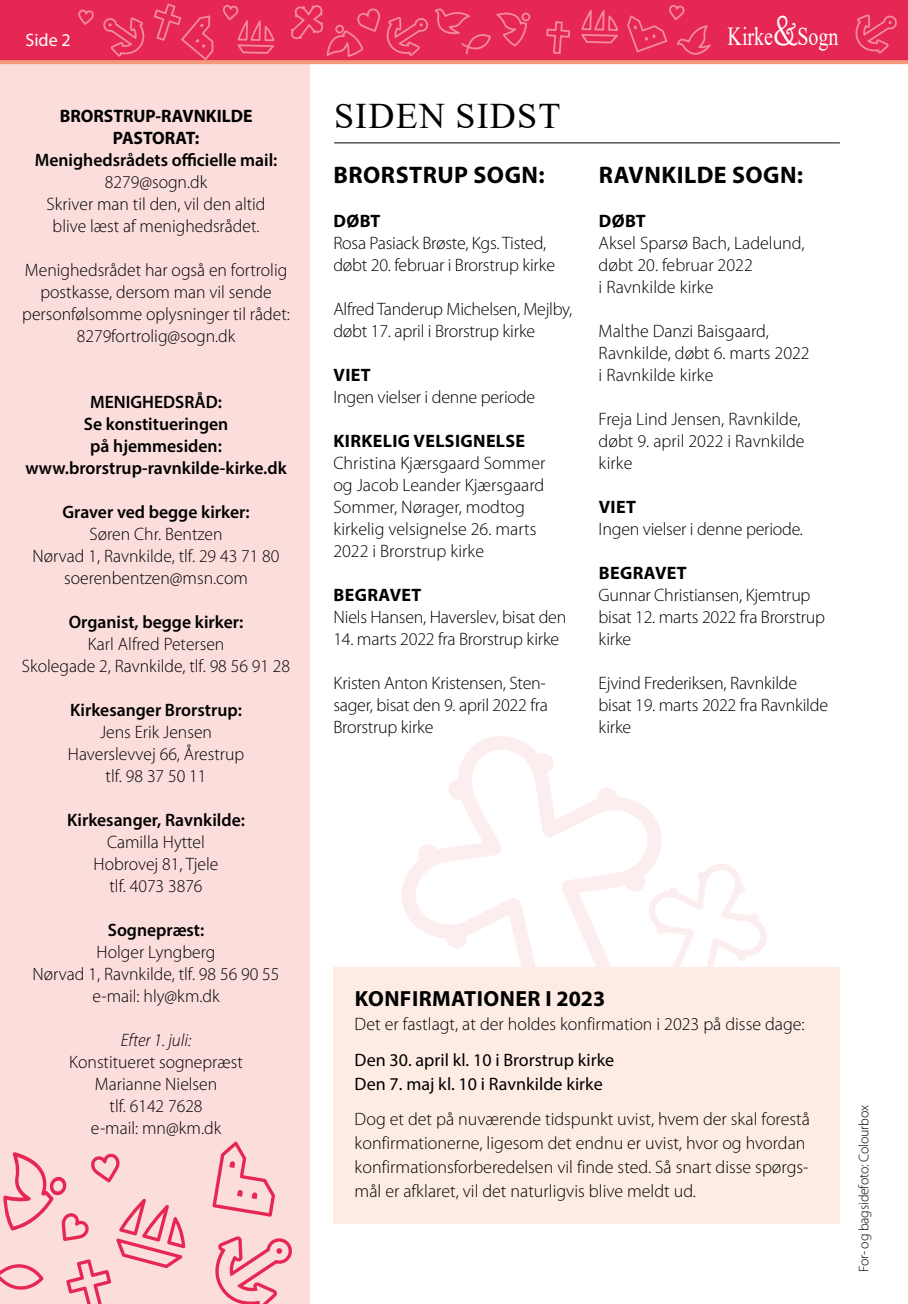
<style>
.page{position:relative;width:908px;height:1304px;background:#fff}
.page>*{position:absolute;margin:0;border:0;box-sizing:border-box;transform-origin:0 0}
.t1{font:36px "Times New Roman";letter-spacing:.035em;color:#000}
.t2{font:26px "Times New Roman";color:#fff;scale:.77 1}
.t3{font:700 24px "Myriad Pro";letter-spacing:.02em;color:#000}
.t4{font:700 22px "Myriad Pro";letter-spacing:.02em;color:#000}
.t5{font:300 18px/22px "Myriad Pro";color:#000}
.t6{font:600 18px/22px "Myriad Pro";color:#000;text-align:center}
.t7{font:18px/24px "Myriad Pro";color:#000}
.t8{font:300 18px/22px "Myriad Pro";letter-spacing:-.02em;color:#000}
.t9{font:700 18px "Myriad Pro";letter-spacing:.02em;color:#000}
.t10{font:700 18px/22px "Myriad Pro";color:#000;text-align:center}
.t11{font:italic 300 18px "Myriad Pro";color:#000}
.t12{font:18px "Myriad Pro";color:#fff}
.t13{font:300 14px "Myriad Pro";letter-spacing:-.015em;color:#000}
.s1{font-family:"Harrington";font-size:41.8px}
</style>
<div class="page">
<svg style="left:400px;top:736px;width:262px;height:232px"></svg>
<svg style="left:646px;top:862px;width:121px;height:106px"></svg>
<div style="left:0;top:0;width:309px;height:1304px;background:#fbdddb"></div>
<hr style="left:334px;top:143px;width:505px;height:1px;background:#000">
<svg style="left:215px;top:1236px;width:77px;height:68px"></svg>
<svg style="left:212px;top:1142px;width:63px;height:75px"></svg>
<svg style="left:0;top:1152px;width:185px;height:152px"></svg>
<div style="left:333px;top:968px;width:506px;height:256px;background:#fdece4"></div>
<div style="left:0;top:0;width:907px;height:66px;background:#e72753"></div>
<svg style="left:0;top:60px;width:907px;height:4px;background:#f29378"></svg>
<svg style="left:496px;top:12px;width:34px;height:34px"></svg>
<svg style="left:581px;top:10px;width:37px;height:33px"></svg>
<svg style="left:855px;top:14px;width:41px;height:40px"></svg>
<svg style="left:546px;top:21px;width:24px;height:33px"></svg>
<svg style="left:434px;top:8px;width:56px;height:46px"></svg>
<svg style="left:103px;top:18px;width:42px;height:39px"></svg>
<svg style="left:223px;top:5px;width:51px;height:49px"></svg>
<svg style="left:627px;top:5px;width:83px;height:50px"></svg>
<svg style="left:78px;top:10px;width:16px;height:15px"></svg>
<svg style="left:291px;top:5px;width:137px;height:52px"></svg>
<svg style="left:154px;top:4px;width:59px;height:56px"></svg>
<p class="t12" style="left:26px;top:28px;width:47px">Side 2</p>
<p class="t10" style="left:60px;top:104px;width:194px">BRORSTRUP-RAVNKILDE<br>PASTORAT:</p>
<p class="t6" style="left:35px;top:149px;width:244px">Menighedsrådets officielle mail:</p>
<p class="t5" style="left:47px;top:171px;width:220px;text-align:center">8279@sogn.dk<br>Skriver man til den, vil den altid blive læst af menighedsrådet.</p>
<p class="t5" style="left:22px;top:259px;width:269px;text-align:center">Menighedsrådet har også en fortrolig postkasse, dersom man vil sende personfølsomme oplysninger til rådet:<br>8279fortrolig@sogn.dk</p>
<p class="t6" style="left:25px;top:391px;width:262px">MENIGHEDSRÅD:<br>Se konstitueringen<br>på hjemmesiden: www.brorstrup-ravnkilde-kirke.dk</p>
<p class="t6" style="left:62px;top:501px;width:189px">Graver ved begge kirker:</p>
<p class="t5" style="left:33px;top:523px;width:248px;text-align:center">Søren Chr. Bentzen<br>Nørvad 1, Ravnkilde, tlf. 29 43 71 80 soerenbentzen@msn.com</p>
<p class="t6" style="left:69px;top:611px;width:176px">Organist, begge kirker:</p>
<p class="t5" style="left:22px;top:633px;width:270px;text-align:center">Karl Alfred Petersen<br>Skolegade 2, Ravnkilde, tlf. 98 56 91 28</p>
<p class="t6" style="left:70px;top:699px;width:173px">Kirkesanger Brorstrup:</p>
<p class="t5" style="left:68px;top:721px;width:178px;text-align:center">Jens Erik Jensen<br>Haverslevvej 66, Årestrup tlf. 98 37 50 11</p>
<p class="t6" style="left:67px;top:809px;width:179px">Kirkesanger, Ravnkilde:</p>
<p class="t5" style="left:93px;top:831px;width:126px;text-align:center">Camilla Hyttel<br>Hobrovej 81, Tjele tlf. 4073 3876</p>
<p class="t6" style="left:108px;top:918px;width:98px">Sognepræst:</p>
<p class="t5" style="left:33px;top:941px;width:248px;text-align:center">Holger Lyngberg<br>Nørvad 1, Ravnkilde, tlf. 98 56 90 55 e-mail: hly@km.dk</p>
<p class="t11" style="left:121px;top:1030px;width:72px">Efter 1. juli:</p>
<p class="t5" style="left:69px;top:1051px;width:175px;text-align:center">Konstitueret sognepræst<br>Marianne Nielsen<br>tlf. 6142 7628<br>e-mail: mn@km.dk</p>
<h1 class="t1" style="left:334px;top:91px;width:228px">SIDEN SIDST</h1>
<h3 class="t3" style="left:333px;top:159px;width:212px">BRORSTRUP SOGN:</h3>
<p class="t9" style="left:333px;top:209px;width:48px">DØBT</p>
<p class="t5" style="left:333px;top:232px;width:223px">Rosa Pasiack Brøste, Kgs. Tisted, døbt 20. februar i Brorstrup kirke</p>
<p class="t8" style="left:333px;top:298px;width:240px">Alfred Tanderup Michelsen, Mejlby, døbt 17. april i Brorstrup kirke</p>
<p class="t9" style="left:333px;top:363px;width:39px">VIET</p>
<p class="t5" style="left:333px;top:386px;width:203px">Ingen vielser i denne periode</p>
<p class="t9" style="left:333px;top:429px;width:193px">KIRKELIG VELSIGNELSE</p>
<p class="t5" style="left:333px;top:452px;width:213px">Christina Kjærsgaard Sommer og Jacob Leander Kjærsgaard<br>Sommer, Nørager, modtog kirkelig velsignelse 26. marts<br>2022 i Brorstrup kirke</p>
<p class="t9" style="left:333px;top:583px;width:89px">BEGRAVET</p>
<p class="t5" style="left:333px;top:606px;width:234px">Niels Hansen, Haverslev, bisat den</p>
<p class="t5" style="left:333px;top:628px;width:227px">14. marts 2022 fra Brorstrup kirke</p>
<p class="t5" style="left:333px;top:672px;width:216px">Kristen Anton Kristensen, Sten&shy;sager, bisat den 9. april 2022 fra<br>Brorstrup kirke</p>
<h2 class="t2" style="left:727px;top:18px;width:146px">Kirke<span class="s1">&amp;</span>Sogn</h2>
<h3 class="t3" style="left:598px;top:159px;width:206px">RAVNKILDE SOGN:</h3>
<p class="t9" style="left:598px;top:209px;width:48px">DØBT</p>
<p class="t5" style="left:598px;top:232px;width:207px">Aksel Sparsø Bach, Ladelund, døbt 20. februar 2022<br>i Ravnkilde kirke</p>
<p class="t5" style="left:598px;top:320px;width:212px">Malthe Danzi Baisgaard,<br>Ravnkilde, døbt 6. marts 2022 i Ravnkilde kirke</p>
<p class="t5" style="left:598px;top:408px;width:207px">Freja Lind Jensen, Ravnkilde, døbt 9. april 2022 i Ravnkilde kirke</p>
<p class="t9" style="left:598px;top:495px;width:39px">VIET</p>
<p class="t5" style="left:598px;top:518px;width:206px">Ingen vielser i denne periode.</p>
<p class="t9" style="left:598px;top:561px;width:89px">BEGRAVET</p>
<p class="t5" style="left:598px;top:584px;width:228px">Gunnar Christiansen, Kjemtrup bisat 12. marts 2022 fra Brorstrup kirke</p>
<p class="t5" style="left:598px;top:672px;width:231px">Ejvind Frederiksen, Ravnkilde bisat 19. marts 2022 fra Ravnkilde kirke</p>
<p class="t4" style="left:355px;top:985px;width:252px">KONFIRMATIONER I 2023</p>
<p class="t5" style="left:354px;top:1014px;width:451px">Det er fastlagt, at der holdes konfirmation i 2023 på disse dage:</p>
<p class="t7" style="left:354px;top:1047px;width:261px">Den 30. april kl. 10 i Brorstrup kirke<br>Den 7. maj kl. 10 i Ravnkilde kirke</p>
<p class="t5" style="left:354px;top:1107px;width:456px;line-height:24px">Dog et det på nuværende tidspunkt uvist, hvem der skal forestå konfirmationerne, ligesom det endnu er uvist, hvor og hvordan konfirmationsforberedelsen vil finde sted. Så snart disse spørgs&shy;mål er afklaret, vil det naturligvis blive meldt ud.</p>
<p class="t13" style="left:855px;top:1272px;width:168px;rotate:-90deg">For- og bagsidefoto: Colourbox</p>
</div>
